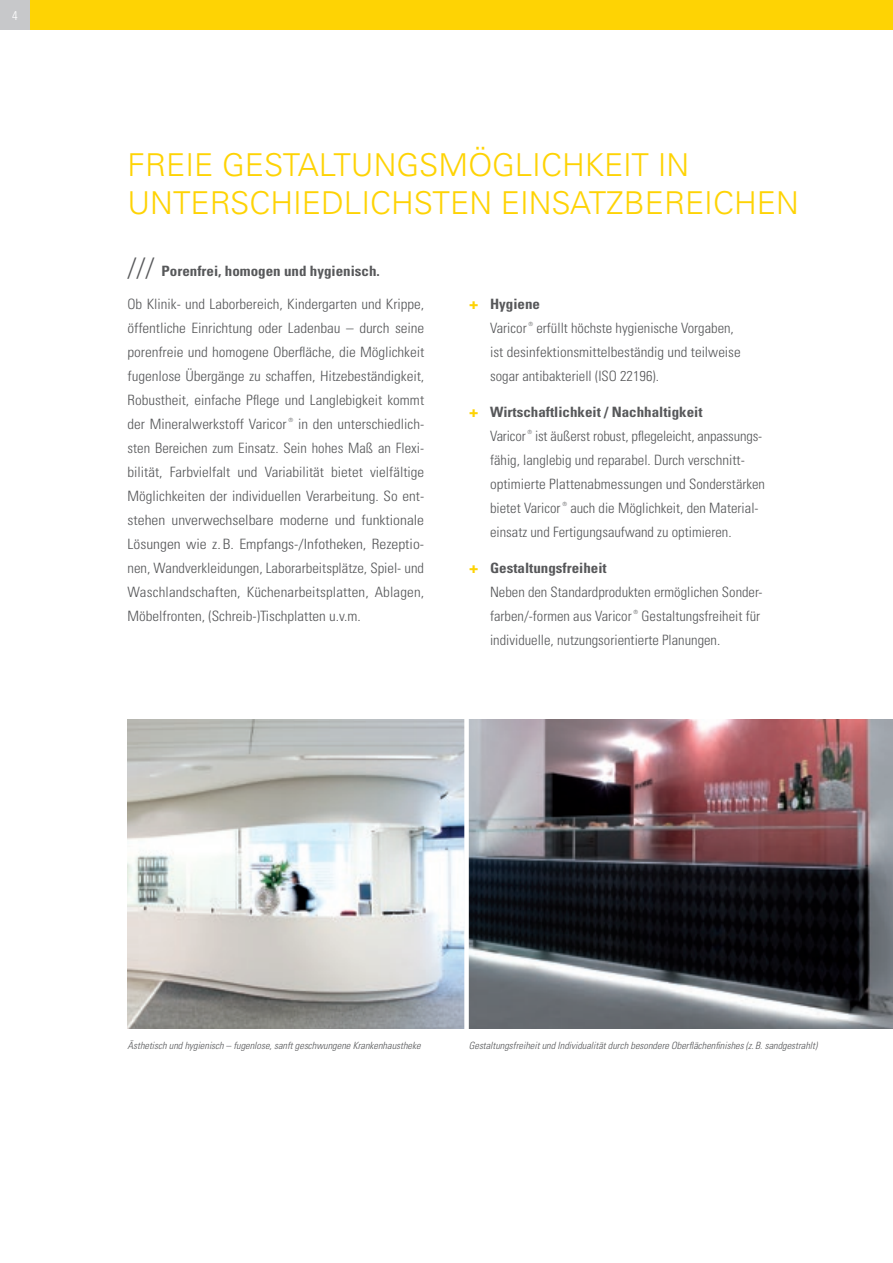
<style>
.page{position:relative;width:893px;height:1263px;background:#fff}
.page>*{position:absolute;margin:0;border:0;box-sizing:border-box;transform-origin:0 0}
.t1{font:300 31.5px/37.8px "Univers LT Std";color:#fed304}
.t2{font:300 condensed 14.25px/24px "Univers LT Std";color:#57585a}
.t3{font:300 condensed 14.25px/24px "Univers LT Std";color:#57585a;text-align:justify;scale:1.05 1}
.t4{font:700 condensed 14.25px/24px "Univers LT Std";color:#57585a;text-align:center;scale:1.05 1}
.t5{font:300 condensed 12.6px "Univers LT Std";color:#fff}
.t6{font:italic 300 condensed 10.05px "Univers LT Std";color:#57585a}
.t7{font:300 condensed 5.7px "Univers LT Std";color:#57585a}
.t8{font:300 condensed 5.7px "Univers LT Std";color:#57585a;scale:1.05 1}
.s1{font-weight:300;font-size:25.65px}
.s2{font-weight:900;font-stretch:normal;color:#fed304}
.s3{font-weight:300}
.s4{font-weight:700}
</style>
<div class="page">
<img style="left:128px;top:720px;width:765px;height:308px">
<div style="left:464px;top:646px;width:5px;height:387px;background:#fff"></div>
<div style="left:0;top:0;width:893px;height:30px;background:#fed304"></div>
<div style="left:0;top:0;width:30px;height:30px;background:#c7c8ca"></div>
<p class="t5" style="left:12px;top:8px;width:7px">4</p>
<h1 class="t1" style="left:128px;top:146px;width:673px">FREIE GESTALTUNGSMÖGLICHKEIT IN<br>UNTERSCHIEDLICHSTEN EINSATZBEREICHEN</h1>
<p class="t4" style="left:128px;top:259px;width:242px"><span class="s1">///</span> Porenfrei, homogen und hygienisch.</p>
<p class="t2" style="left:128px;top:292px;width:298px;text-align:justify">Ob Klinik- und Laborbereich, Kindergarten und Krippe, öffentliche Einrichtung oder Ladenbau – durch seine porenfreie und homogene Oberfläche, die Möglichkeit fugenlose Übergänge zu schaffen, Hitzebeständigkeit, Robustheit, einfache Pflege und Langlebigkeit kommt der Mineralwerkstoff Varicor</p>
<p class="t8" style="left:288px;top:417px;width:6px">®</p>
<p class="t3" style="left:128px;top:412px;width:284px;text-indent:170px">in den unterschiedlich&shy;sten Bereichen zum Einsatz. Sein hohes Maß an Flexi&shy;bilität, Farbvielfalt und Variabilität bietet vielfältige Möglichkeiten der individuellen Verarbeitung. So ent&shy;stehen unverwechselbare moderne und funktionale Lösungen wie z.B. Empfangs-/Infotheken, Rezeptio&shy;nen, Wandverkleidungen, Laborarbeitsplätze, Spiel- und Waschlandschaften, Küchenarbeitsplatten, Ablagen, Möbelfronten, (Schreib-)Tischplatten u.v.m.</p>
<p class="t4" style="left:469px;top:292px;width:69px"><span class="s2">+</span> Hygiene<br><span class="s3">Varicor</span></p>
<p class="t7" style="left:528px;top:321px;width:6px">®</p>
<p class="t2" style="left:490px;top:316px;width:252px;text-indent:46px">erfüllt höchste hygienische Vorgaben, ist desinfektionsmittelbeständig und teilweise sogar antibakteriell (ISO 22196).</p>
<p class="t4" style="left:490px;top:400px;width:204px;text-align:left;text-indent:-21px"><span class="s2">+</span> Wirtschaftlichkeit / Nachhaltigkeit<br><span class="s3">Varicor</span></p>
<p class="t7" style="left:527px;top:429px;width:6px">®</p>
<p class="t2" style="left:490px;top:424px;width:276px;text-indent:45px">ist äußerst robust, pflegeleicht, anpassungs&shy;fähig, langlebig und reparabel. Durch verschnitt&shy;optimierte Plattenabmessungen und Sonderstärken bietet Varicor</p>
<p class="t7" style="left:562px;top:501px;width:6px">®</p>
<p class="t2" style="left:490px;top:496px;width:270px;text-indent:80px">auch die Möglichkeit, den Material&shy;einsatz und Fertigungsaufwand zu optimieren.</p>
<p class="t2" style="left:490px;top:556px;width:274px;text-indent:-21px"><span class="s2">+</span> <span class="s4">Gestaltungsfreiheit<br></span>Neben den Standardprodukten ermöglichen Sonder&shy;farben/-formen aus Varicor</p>
<p class="t7" style="left:634px;top:609px;width:6px">®</p>
<p class="t2" style="left:490px;top:604px;width:272px;text-indent:151px">Gestaltungsfreiheit für individuelle, nutzungsorientierte Planungen.</p>
<p class="t6" style="left:128px;top:1039px;width:294px">Ästhetisch und hygienisch – fugenlose, sanft geschwungene Krankenhaustheke</p>
<p class="t6" style="left:469px;top:1039px;width:350px">Gestaltungsfreiheit und Individualität durch besondere Oberflächenfinishes (z.B. sandgestrahlt)</p>
</div>
